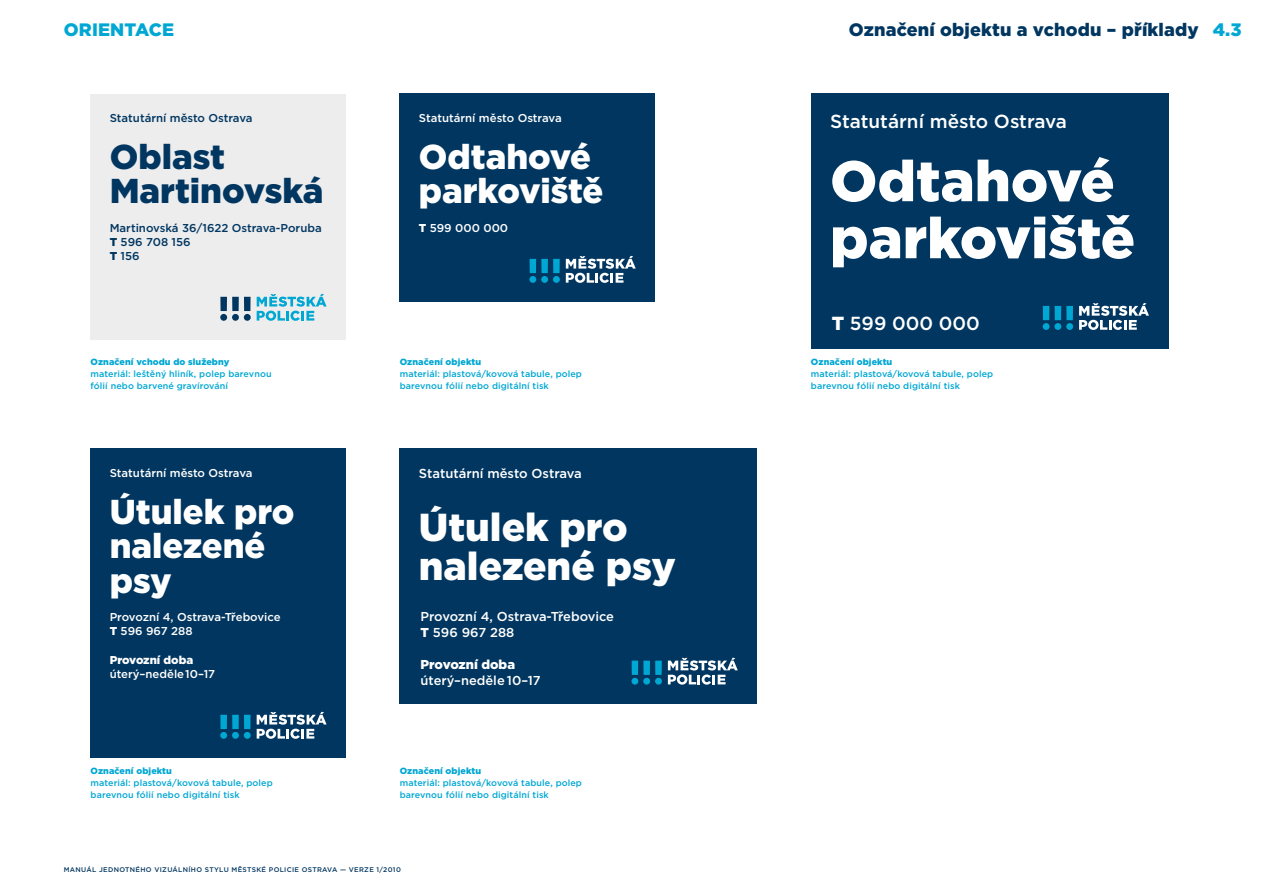
<style>
.page{position:relative;width:1263px;height:893px;background:#fff}
.page>*{position:absolute;margin:0;border:0;box-sizing:border-box;transform-origin:0 0}
.t1{font:900 57px/57px "Gotham";color:#fff}
.t2{font:900 39px/39px "Gotham";color:#fff}
.t3{font:900 34.5px/34.5px "Gotham";color:#fff}
.t4{font:900 34.5px/34.5px "Gotham";color:#003660}
.t5{font:500 18.9px "Gotham";color:#fff}
.t6{font:900 18px "Gotham";letter-spacing:.01em;color:#003660}
.t7{font:900 18px "Gotham";color:#00a7d3}
.t8{font:500 13.05px "Gotham";color:#fff}
.t9{font:500 12.9px/15.9px "Gotham";color:#fff}
.t10{font:900 12.9px "Gotham";color:#fff}
.t11{font:500 11.4px/14.4px "Gotham";color:#fff}
.t12{font:500 11.4px/14.4px "Gotham";color:#003660}
.t13{font:900 11.4px "Gotham";color:#fff}
.t14{font:500 9px/12px "Gotham";letter-spacing:.01em;color:#00a7d3}
.t15{font:900 9px "Gotham";letter-spacing:.01em;color:#00a7d3}
.t16{font:500 6.75px "Gotham";letter-spacing:.05em;color:#003660}
.s1{color:#00a7d3}
.s2{font-weight:900}
</style>
<div class="page">
<div style="left:91px;top:449px;width:255px;height:309px;background:#003660"></div>
<svg style="left:257px;top:712px;width:70px;height:27px"></svg>
<div style="left:220px;top:732px;width:7px;height:7px;background:#00a7d3;border-radius:50%"></div>
<div style="left:232px;top:732px;width:7px;height:7px;background:#00a7d3;border-radius:50%"></div>
<div style="left:220px;top:715px;width:7px;height:14px;background:#00a7d3"></div>
<div style="left:232px;top:715px;width:7px;height:14px;background:#00a7d3"></div>
<div style="left:244px;top:715px;width:7px;height:14px;background:#00a7d3"></div>
<div style="left:244px;top:732px;width:7px;height:7px;background:#00a7d3;border-radius:50%"></div>
<div style="left:91px;top:94px;width:255px;height:245px;background:#ededee"></div>
<svg style="left:257px;top:294px;width:70px;height:27px"></svg>
<div style="left:220px;top:314px;width:7px;height:7px;background:#003660;border-radius:50%"></div>
<div style="left:232px;top:314px;width:7px;height:7px;background:#003660;border-radius:50%"></div>
<div style="left:220px;top:297px;width:7px;height:14px;background:#003660"></div>
<div style="left:232px;top:297px;width:7px;height:14px;background:#003660"></div>
<div style="left:244px;top:297px;width:7px;height:14px;background:#003660"></div>
<div style="left:244px;top:314px;width:7px;height:7px;background:#003660;border-radius:50%"></div>
<div style="left:400px;top:94px;width:255px;height:208px;background:#003660"></div>
<svg style="left:566px;top:256px;width:70px;height:27px"></svg>
<div style="left:529px;top:276px;width:7px;height:7px;background:#00a7d3;border-radius:50%"></div>
<div style="left:541px;top:276px;width:7px;height:7px;background:#00a7d3;border-radius:50%"></div>
<div style="left:529px;top:259px;width:7px;height:14px;background:#00a7d3"></div>
<div style="left:541px;top:259px;width:7px;height:14px;background:#00a7d3"></div>
<div style="left:553px;top:259px;width:7px;height:14px;background:#00a7d3"></div>
<div style="left:553px;top:276px;width:7px;height:7px;background:#00a7d3;border-radius:50%"></div>
<div style="left:400px;top:449px;width:357px;height:255px;background:#003660"></div>
<svg style="left:668px;top:657px;width:70px;height:28px"></svg>
<div style="left:631px;top:678px;width:7px;height:7px;background:#00a7d3;border-radius:50%"></div>
<div style="left:643px;top:678px;width:7px;height:7px;background:#00a7d3;border-radius:50%"></div>
<div style="left:632px;top:661px;width:6px;height:14px;background:#00a7d3"></div>
<div style="left:643px;top:661px;width:7px;height:14px;background:#00a7d3"></div>
<div style="left:655px;top:661px;width:7px;height:14px;background:#00a7d3"></div>
<div style="left:655px;top:678px;width:7px;height:7px;background:#00a7d3;border-radius:50%"></div>
<div style="left:811px;top:94px;width:357px;height:255px;background:#003660"></div>
<svg style="left:1079px;top:303px;width:70px;height:27px"></svg>
<div style="left:1043px;top:323px;width:6px;height:7px;background:#00a7d3;border-radius:50%"></div>
<div style="left:1054px;top:323px;width:7px;height:7px;background:#00a7d3;border-radius:50%"></div>
<div style="left:1043px;top:306px;width:6px;height:14px;background:#00a7d3"></div>
<div style="left:1054px;top:306px;width:7px;height:14px;background:#00a7d3"></div>
<div style="left:1066px;top:306px;width:7px;height:14px;background:#00a7d3"></div>
<div style="left:1066px;top:323px;width:7px;height:7px;background:#00a7d3;border-radius:50%"></div>
<h3 class="t7" style="left:64px;top:17px;width:14px">orientace</h3>
<h3 class="t6" style="left:849px;top:17px;width:395px">Označení objektu a vchodu – příklady <span class="s1">4.3</span></h3>
<p class="t12" style="left:110px;top:111px;width:144px">statutární město ostrava</p>
<p class="t11" style="left:419px;top:111px;width:144px">statutární město ostrava</p>
<h3 class="t4" style="left:110px;top:139px;width:215px">Oblast<br>Martinovská</h3>
<h3 class="t3" style="left:419px;top:139px;width:186px">Odtahové parkoviště</h3>
<p class="t12" style="left:110px;top:220px;width:214px">Martinovská 36/1622 ostrava-poruba<br><span class="s2">T</span> 596 708 156<br><span class="s2">T</span> 156</p>
<p class="t11" style="left:419px;top:220px;width:91px"><span class="s2">T</span> 599 000 000</p>
<p class="t15" style="left:91px;top:355px;width:140px">Označení vchodu do služebny</p>
<p class="t14" style="left:91px;top:367px;width:183px">materiál: leštěný hliník, polep barevnou fólií nebo barvené gravírování</p>
<p class="t15" style="left:400px;top:355px;width:83px">Označení objektu</p>
<p class="t14" style="left:400px;top:367px;width:184px">materiál: plastová/kovová tabule, polep barevnou fólií nebo digitální tisk</p>
<p class="t11" style="left:110px;top:465px;width:144px">statutární město ostrava</p>
<h3 class="t8" style="left:419px;top:465px;width:164px">statutární město ostrava</h3>
<h3 class="t3" style="left:110px;top:494px;width:186px">Útulek pro nalezené psy</h3>
<h2 class="t2" style="left:419px;top:507px;width:258px">Útulek pro nalezené psy</h2>
<p class="t11" style="left:110px;top:609px;width:173px">provozní 4, ostrava-třebovice<br><span class="s2">T</span> 596 967 288</p>
<p class="t13" style="left:110px;top:652px;width:85px">Provozní doba</p>
<p class="t11" style="left:110px;top:667px;width:107px">úterý–neděle 10–17</p>
<h3 class="t9" style="left:421px;top:608px;width:195px">provozní 4, ostrava-třebovice<br><span class="s2">T</span> 596 967 288</h3>
<h3 class="t10" style="left:421px;top:655px;width:96px">Provozní doba</h3>
<h3 class="t9" style="left:421px;top:672px;width:122px">úterý–neděle 10–17</h3>
<p class="t15" style="left:91px;top:765px;width:83px">Označení objektu</p>
<p class="t14" style="left:91px;top:777px;width:184px">materiál: plastová/kovová tabule, polep barevnou fólií nebo digitální tisk</p>
<p class="t15" style="left:400px;top:765px;width:83px">Označení objektu</p>
<p class="t14" style="left:400px;top:777px;width:184px">materiál: plastová/kovová tabule, polep barevnou fólií nebo digitální tisk</p>
<p class="t16" style="left:64px;top:865px;width:339px">Manuál jednotného vizuálního stylu m ěstské policie ostrava — verze 1/2010</p>
<h3 class="t5" style="left:830px;top:109px;width:238px">statutární město ostrava</h3>
<h1 class="t1" style="left:830px;top:152px;width:307px">Odtahové parkoviště</h1>
<h3 class="t5" style="left:832px;top:311px;width:150px"><span class="s2">T</span> 599 000 000</h3>
<p class="t15" style="left:811px;top:355px;width:83px">Označení objektu</p>
<p class="t14" style="left:811px;top:367px;width:184px">materiál: plastová/kovová tabule, polep barevnou fólií nebo digitální tisk</p>
</div>
